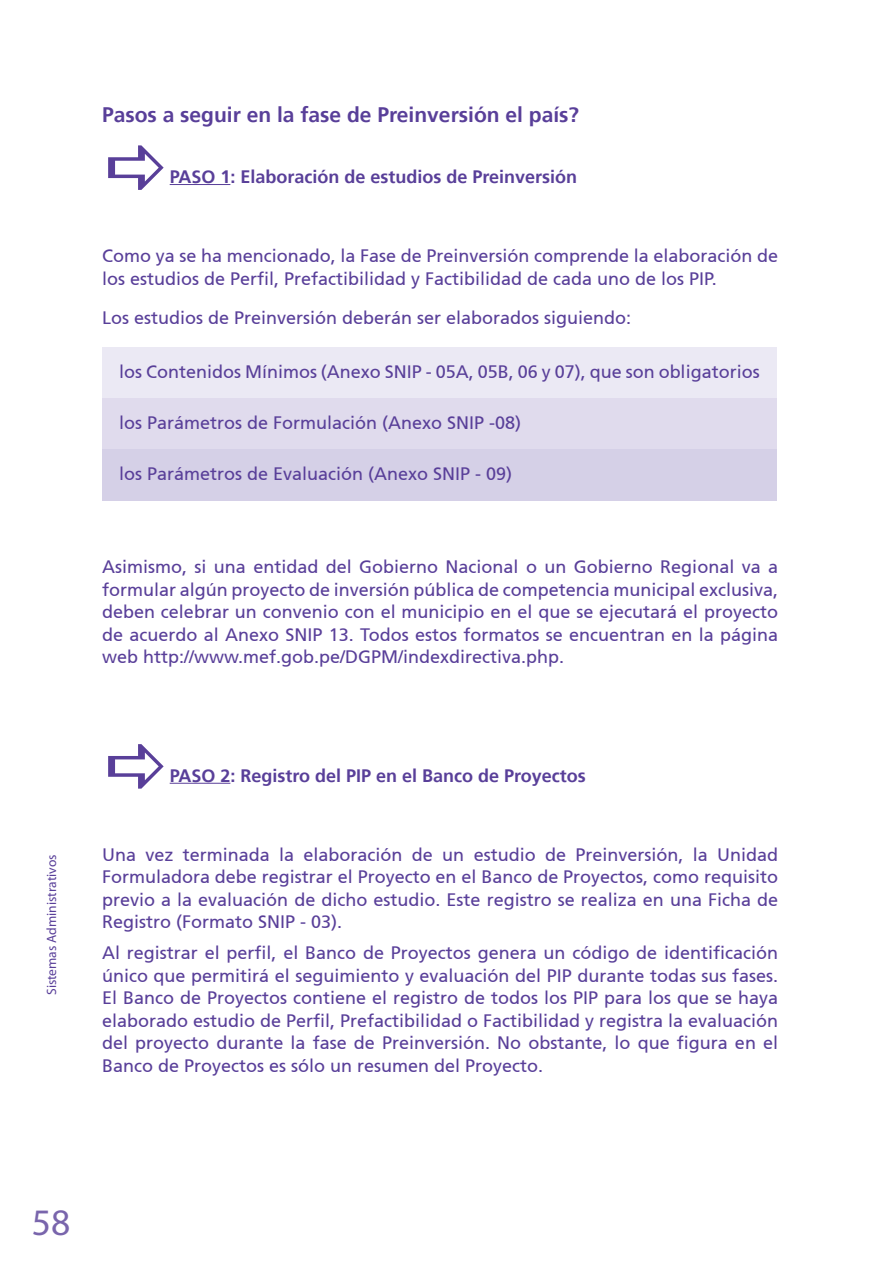
<style>
.page{position:relative;width:893px;height:1263px;background:#fff}
.page>*{position:absolute;margin:0;border:0;box-sizing:border-box;transform-origin:0 0}
.t1{font:37.5px "Myriad Pro";color:#7965ac}
.t2{font:700 21px "Frutiger 65";color:#593f99}
.t3{font:18px/22.5px "Frutiger 55 Roman";color:#593f99;text-align:justify}
.t4{font:700 18px "Frutiger 65";color:#593f99}
.t5{font:13.5px "Myriad Pro";color:#593f99}
</style>
<div class="page">
<hr style="left:170px;top:184px;width:60px;height:1px;background:#593f99">
<hr style="left:170px;top:783px;width:60px;height:1px;background:#593f99">
<div style="left:102px;top:347px;width:675px;height:51px;background:#ebe9f4"></div>
<div style="left:102px;top:398px;width:675px;height:51px;background:#e0dbed"></div>
<div style="left:102px;top:449px;width:675px;height:51px;background:#d5d0e7"></div>
<p class="t5" style="left:43px;top:995px;width:142px;rotate:-90deg">Sistemas Administrativos</p>
<p class="t2" style="left:102px;top:102px;width:478px">Pasos a seguir en la fase de Preinversión el país?</p>
<p class="t4" style="left:170px;top:166px;width:409px">PASO 1: Elaboración de estudios de Preinversión</p>
<p class="t3" style="left:102px;top:245px;width:678px">Como ya se ha mencionado, la Fase de Preinversión comprende la elaboración de los estudios de Perfil, Prefactibilidad y Factibilidad de cada uno de los PIP.</p>
<p class="t3" style="left:102px;top:307px;width:531px">Los estudios de Preinversión deberán ser elaborados siguiendo:</p>
<p class="t3" style="left:119px;top:360px;width:642px">los Contenidos Mínimos (Anexo SNIP - 05A, 05B, 06 y 07), que son obligatorios</p>
<p class="t3" style="left:119px;top:411px;width:404px">los Parámetros de Formulación (Anexo SNIP -08)</p>
<p class="t3" style="left:119px;top:462px;width:395px">los Parámetros de Evaluación (Anexo SNIP - 09)</p>
<p class="t3" style="left:102px;top:556px;width:678px">Asimismo, si una entidad del Gobierno Nacional o un Gobierno Regional va a formular algún proyecto de inversión pública de competencia municipal exclusiva, deben celebrar un convenio con el municipio en el que se ejecutará el proyecto de acuerdo al Anexo SNIP 13. Todos estos formatos se encuentran en la página web http://www.mef.gob.pe/DGPM/indexdirectiva.php.</p>
<p class="t4" style="left:170px;top:765px;width:418px">PASO 2: Registro del PIP en el Banco de Proyectos</p>
<p class="t3" style="left:102px;top:843px;width:678px">Una vez terminada la elaboración de un estudio de Preinversión, la Unidad Formuladora debe registrar el Proyecto en el Banco de Proyectos, como requisito previo a la evaluación de dicho estudio. Este registro se realiza en una Ficha de Registro (Formato SNIP - 03).</p>
<p class="t3" style="left:102px;top:942px;width:678px">Al registrar el perfil, el Banco de Proyectos genera un código de identificación único que permitirá el seguimiento y evaluación del PIP durante todas sus fases.<br>El Banco de Proyectos contiene el registro de todos los PIP para los que se haya elaborado estudio de Perfil, Prefactibilidad o Factibilidad y registra la evaluación del proyecto durante la fase de Preinversión. No obstante, lo que figura en el Banco de Proyectos es sólo un resumen del Proyecto.</p>
<h1 class="t1" style="left:32px;top:1199px;width:40px">58</h1>
</div>
